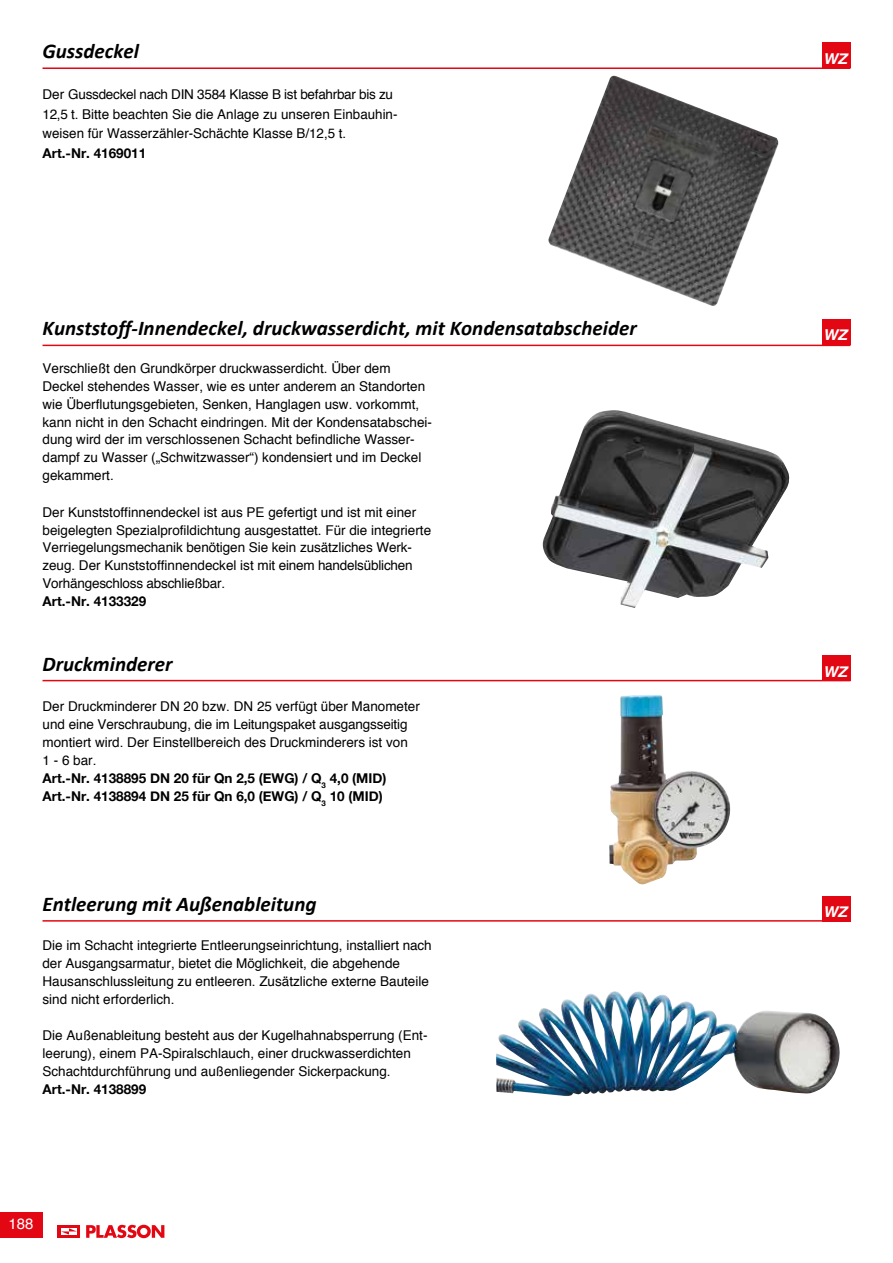
<style>
.page{position:relative;width:893px;height:1263px;background:#fff}
.page>*{position:absolute;margin:0;border:0;box-sizing:border-box;transform-origin:0 0}
.t1{font:italic 700 21px "Calibri";color:#000}
.t2{font:italic 700 15px "Helvetica Neue";color:#fff}
.t3{font:15px "Helvetica";color:#fff}
.t4{font:13.5px/18px "Helvetica";color:#000}
.t5{font:700 13.5px/18px "Helvetica Neue";color:#000}
</style>
<div class="page">
<div style="left:0;top:1212px;width:43px;height:25px;background:#e30613"></div>
<div style="left:58px;top:1225px;width:22px;height:13px;background:#e30613"></div>
<svg style="left:61px;top:1228px;width:16px;height:6px"></svg>
<svg style="left:86px;top:1225px;width:78px;height:13px"></svg>
<hr style="left:43px;top:67px;width:807px;height:2px;background:#e30613">
<hr style="left:43px;top:345px;width:807px;height:1px;background:#e30613">
<hr style="left:43px;top:680px;width:807px;height:1px;background:#e30613">
<img style="left:542px;top:410px;width:248px;height:198px">
<img style="left:609px;top:695px;width:122px;height:190px">
<div style="left:822px;top:43px;width:28px;height:25px;background:#e30613"></div>
<div style="left:822px;top:319px;width:28px;height:25px;background:#e30613"></div>
<div style="left:822px;top:655px;width:28px;height:26px;background:#e30613"></div>
<img style="left:548px;top:76px;width:231px;height:230px">
<hr style="left:43px;top:920px;width:807px;height:2px;background:#e30613">
<img style="left:496px;top:991px;width:344px;height:105px">
<div style="left:822px;top:896px;width:28px;height:25px;background:#e30613"></div>
<h1 class="t1" style="left:43px;top:38px;width:98px">Gussdeckel</h1>
<p class="t4" style="left:43px;top:85px;width:356px;line-height:19.5px">Der Gussdeckel nach DIN 3584 Klasse B ist befahrbar bis zu<br>12,5 t. Bitte beachten Sie die Anlage zu unseren Einbauhin&shy;weisen für Wasserzähler-Schächte Klasse B/12,5 t.</p>
<p class="t5" style="left:43px;top:144px;width:105px">Art.-Nr. 4169011</p>
<h1 class="t1" style="left:43px;top:315px;width:596px">Kunststoff-Innendeckel, druckwasserdicht, mit Kondensatabscheider</h1>
<p class="t4" style="left:43px;top:359px;width:391px">Verschließt den Grundkörper druckwasserdicht. Über dem Deckel stehendes Wasser, wie es unter anderem an Standorten wie Überflutungsgebieten, Senken, Hanglagen usw. vorkommt, kann nicht in den Schacht eindringen. Mit der Kondensatabschei&shy;dung wird der im verschlossenen Schacht befindliche Wasser&shy;dampf zu Wasser („Schwitzwasser“) kondensiert und im Deckel gekammert.</p>
<p class="t4" style="left:43px;top:503px;width:390px">Der Kunststoffinnendeckel ist aus PE gefertigt und ist mit einer beigelegten Spezialprofildichtung ausgestattet. Für die integrierte Verriegelungsmechanik benötigen Sie kein zusätzliches Werk&shy;zeug. Der Kunststoffinnendeckel ist mit einem handelsüblichen Vorhängeschloss abschließbar.</p>
<p class="t5" style="left:43px;top:593px;width:105px">Art.-Nr. 4133329</p>
<h1 class="t1" style="left:43px;top:650px;width:132px">Druckminderer</h1>
<p class="t4" style="left:43px;top:698px;width:379px">Der Druckminderer DN 20 bzw. DN 25 verfügt über Manometer und eine Verschraubung, die im Leitungspaket ausgangsseitig montiert wird. Der Einstellbereich des Druckminderers ist von<br>1 - 6 bar.</p>
<p class="t5" style="left:43px;top:770px;width:345px">Art.-Nr. 4138895 DN 20 für Qn 2,5 (EWG) / Q<sub>3</sub> 4,0 (MID)<br>Art.-Nr. 4138894 DN 25 für Qn 6,0 (EWG) / Q<sub>3</sub> 10 (MID)</p>
<h1 class="t1" style="left:43px;top:890px;width:275px">Entleerung mit Außenableitung</h1>
<p class="t4" style="left:43px;top:936px;width:391px">Die im Schacht integrierte Entleerungseinrichtung, installiert nach der Ausgangsarmatur, bietet die Möglichkeit, die abgehende Hausanschlussleitung zu entleeren. Zusätzliche externe Bauteile sind nicht erforderlich.</p>
<p class="t4" style="left:43px;top:1026px;width:387px">Die Außenableitung besteht aus der Kugelhahnabsperrung (Ent&shy;leerung), einem PA-Spiralschlauch, einer druckwasserdichten<br>Schachtdurchführung und außenliegender Sickerpackung.</p>
<p class="t5" style="left:43px;top:1080px;width:105px">Art.-Nr. 4138899</p>
<p class="t3" style="left:8px;top:1212px;width:27px">188</p>
<p class="t2" style="left:824px;top:46px;width:25px">WZ</p>
<p class="t2" style="left:824px;top:323px;width:25px">WZ</p>
<p class="t2" style="left:824px;top:659px;width:25px">WZ</p>
<p class="t2" style="left:824px;top:900px;width:25px">WZ</p>
</div>
